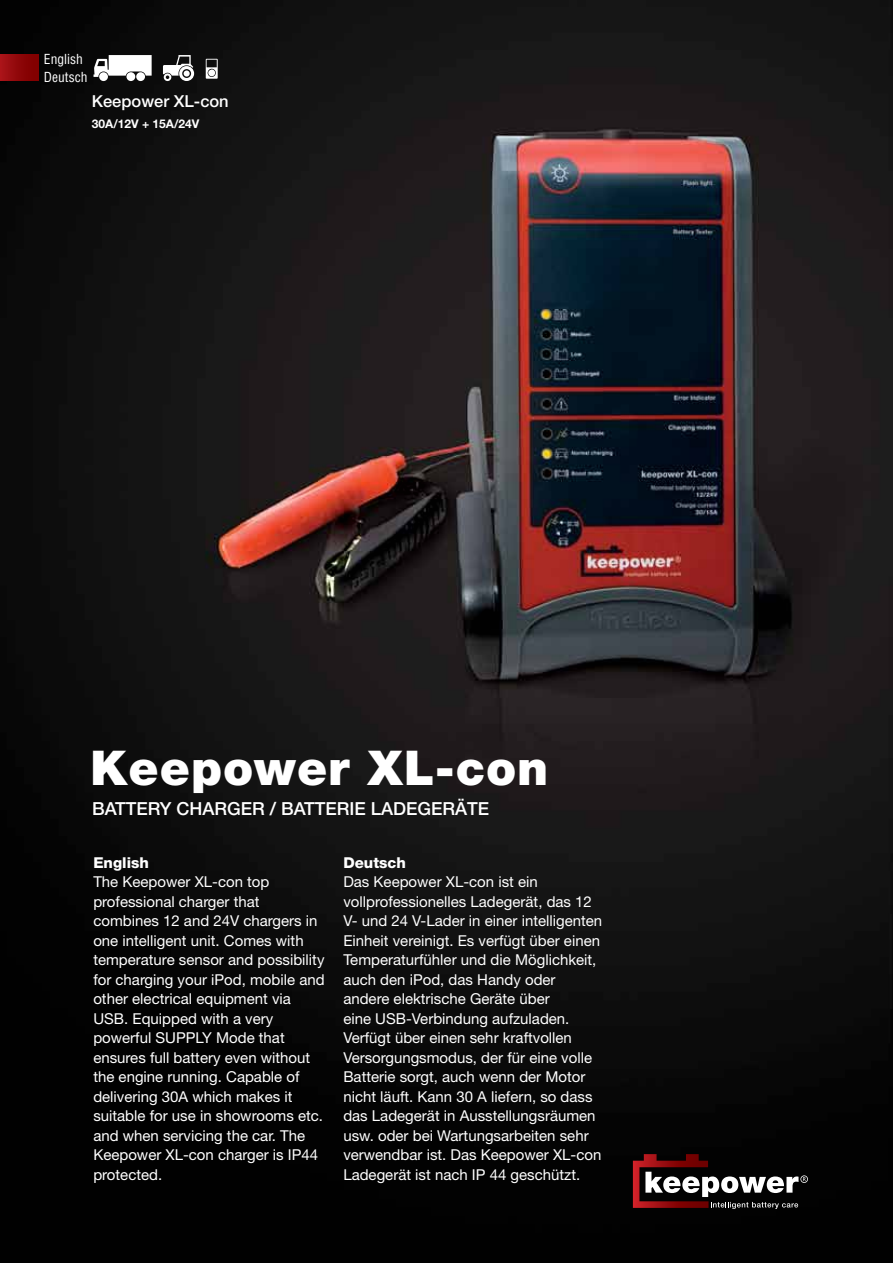
<style>
.page{position:relative;width:893px;height:1263px;background:#fff}
.page>*{position:absolute;margin:0;border:0;box-sizing:border-box;transform-origin:0 0}
.t1{font:900 48px "Helvetica Neue";letter-spacing:.02em;color:#fff}
.t2{font:500 18px "Helvetica Neue";color:#fff}
.t3{font:500 16.5px "Helvetica Neue";color:#fff}
.t4{font:15px/19.5px "Helvetica Neue";color:#fff}
.t5{font:800 15px "Helvetica Neue";color:#fff}
.t6{font:condensed 13.5px/18px "Helvetica";color:#fff}
.t7{font:700 12px "Helvetica Neue";color:#fff}
</style>
<div class="page">
<img style="left:0;top:0;width:893px;height:1263px">
<svg style="left:206px;top:59px;width:12px;height:20px"></svg>
<svg style="left:633px;top:1154px;width:175px;height:55px;background:#483434"></svg>
<svg style="left:163px;top:55px;width:31px;height:26px"></svg>
<svg style="left:94px;top:55px;width:58px;height:26px"></svg>
<div style="left:0;top:55px;width:38px;height:25px;background:linear-gradient(to right,#a61318,#7e0000)"></div>
<p class="t6" style="left:44px;top:50px;width:45px">English<br>Deutsch</p>
<p class="t3" style="left:92px;top:91px;width:138px">Keepower XL-con</p>
<p class="t7" style="left:92px;top:116px;width:109px">30A/12V + 15A/24V</p>
<h1 class="t1" style="left:90px;top:739px;width:459px">Keepower XL-con</h1>
<p class="t2" style="left:92px;top:798px;width:327px">BATTERY CHARGER / BATTERIE Ladeger</p>
<p class="t2" style="left:455px;top:798px;width:24px">äte</p>
<p class="t5" style="left:93px;top:853px;width:57px">English</p>
<p class="t4" style="left:93px;top:872px;width:233px">The Keepower XL-con top professional charger that combines 12 and 24V chargers in one intelligent unit. Comes with temperature sensor and possibility for charging your iPod, mobile and other electrical equipment via<br>USB. Equipped with a very powerful SUPPLY Mode that ensures full battery even without the engine running. Capable of delivering 30A which makes it suitable for use in showrooms etc. and when servicing the car. The<br>Keepower XL-con charger is IP44 protected.</p>
<p class="t5" style="left:343px;top:853px;width:64px">Deutsch</p>
<p class="t4" style="left:343px;top:872px;width:260px">Das Keepower XL-con ist ein vollprofessionelles Ladegerät, das 12<br>V- und 24 V-Lader in einer intelligenten Einheit vereinigt. Es verfügt über einen Temperaturfühler und die Möglichkeit, auch den iPod, das Handy oder andere elektrische Geräte über<br>eine USB-Verbindung aufzuladen.<br>Verfügt über einen sehr kraftvollen Versorgungsmodus, der für eine volle Batterie sorgt, auch wenn der Motor nicht läuft. Kann 30 A liefern, so dass das Ladegerät in Ausstellungsräumen usw. oder bei Wartungsarbeiten sehr verwendbar ist. Das Keepower XL-con Ladegerät ist nach IP 44 geschützt.</p>
</div>
